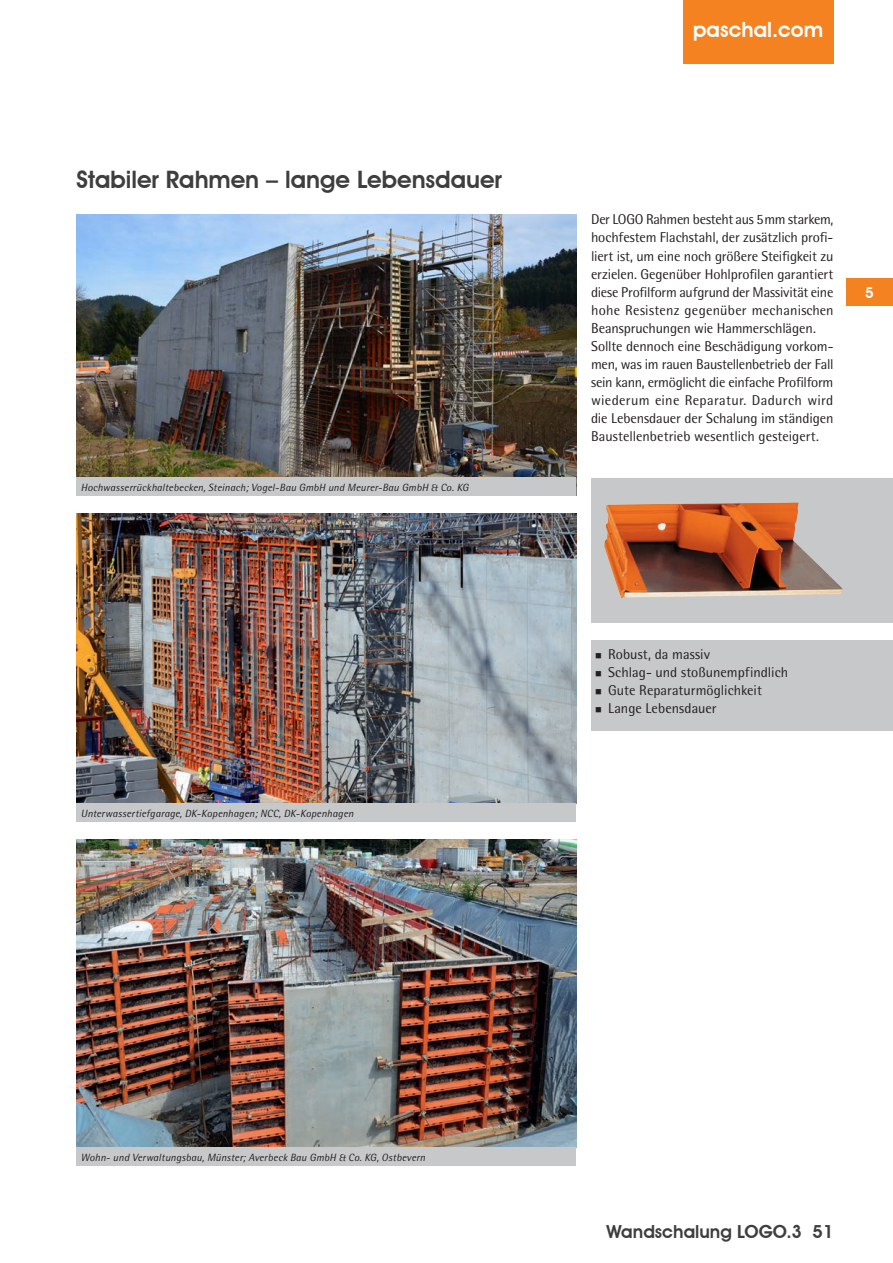
<style>
.page{position:relative;width:893px;height:1263px;background:#fff}
.page>*{position:absolute;margin:0;border:0;box-sizing:border-box;transform-origin:0 0}
.t1{font:600 24px "Avant Garde IT Cby BT";letter-spacing:-.005em;color:#3e3e3f}
.t2{font:600 21px "Avant Garde IT Cby BT";color:#fff}
.t3{font:600 18px "Avant Garde IT Cby BT";color:#3e3e3f}
.t4{font:600 15px "Avant Garde IT Cby BT";color:#fff}
.Fließtext{font:14.25px/18.1px "Rotis Semi Sans";letter-spacing:-.005em;color:#231f20;text-align:justify}
.Fließ_eingerückt{font:14.25px "Rotis Semi Sans";letter-spacing:.005em;color:#231f20}
.Bildunterschriften{font:italic 10.5px "Rotis Semi Sans";letter-spacing:.01em;color:#231f20}
</style>
<div class="page">
<div style="left:683px;top:0;width:150px;height:64px;background:#f58220"></div>
<div style="left:591px;top:478px;width:302px;height:144px;background:#c7c8ca"></div>
<img style="left:604px;top:502px;width:238px;height:96px">
<img style="left:77px;top:514px;width:499px;height:289px">
<div style="left:77px;top:803px;width:499px;height:18px;background:#c7c8ca"></div>
<img style="left:77px;top:839px;width:499px;height:308px">
<div style="left:77px;top:1147px;width:499px;height:18px;background:#c7c8ca"></div>
<img style="left:77px;top:215px;width:499px;height:263px">
<div style="left:591px;top:640px;width:302px;height:91px;background:#c7c8ca"></div>
<div style="left:77px;top:478px;width:499px;height:18px;background:#c7c8ca"></div>
<div style="left:846px;top:279px;width:47px;height:27px;background:#f58220"></div>
<p class="t1" style="left:77px;top:165px;width:427px">Stabiler Rahmen – lange Lebensdauer</p>
<p class="Bildunterschriften" style="left:81px;top:481px;width:389px">Hochwasserrückhaltebecken, Steinach; Vogel-Bau GmbH und Meurer-Bau GmbH &amp; Co. KG</p>
<p class="Bildunterschriften" style="left:81px;top:807px;width:274px">Unterwassertiefgarage, DK-Kopenhagen; NCC, DK-Kopenhagen</p>
<h2 class="t2" style="left:693px;top:17px;width:132px">paschal.com</h2>
<p class="Fließtext" style="left:591px;top:210px;width:244px">Der LOGO Rahmen besteht aus 5mm starkem, hochfestem Flachstahl, der zusätzlich profi&shy;liert ist, um eine noch größere Steifigkeit zu erzielen. Gegenüber Hohlprofilen garantiert diese Profilform aufgrund der Massivität eine hohe Resistenz gegenüber mechanischen Beanspruchungen wie Hammerschlägen.</p>
<p class="Fließtext" style="left:591px;top:337px;width:244px">Sollte dennoch eine Beschädigung vorkom&shy;men, was im rauen Baustellenbetrieb der Fall sein kann, ermöglicht die einfache Profilform wiederum eine Reparatur. Dadurch wird die Lebensdauer der Schalung im ständigen Baustellenbetrieb wesentlich gesteigert.</p>
<p class="t4" style="left:865px;top:284px;width:10px">5</p>
<p class="Fließ_eingerückt" style="left:595px;top:645px;width:116px">■ Robust, da massiv</p>
<p class="Fließ_eingerückt" style="left:595px;top:663px;width:194px">■ Schlag- und stoßunempfindlich</p>
<p class="Fließ_eingerückt" style="left:595px;top:681px;width:168px">■ Gute Reparaturmöglichkeit</p>
<p class="Fließ_eingerückt" style="left:595px;top:700px;width:123px">■ Lange Lebensdauer</p>
<p class="Bildunterschriften" style="left:81px;top:1151px;width:346px">Wohn- und Verwaltungsbau, Münster; Averbeck Bau GmbH &amp; Co. KG, Ostbevern</p>
<p class="t3" style="left:607px;top:1220px;width:228px">Wandschalung LOGO.3 51</p>
</div>
